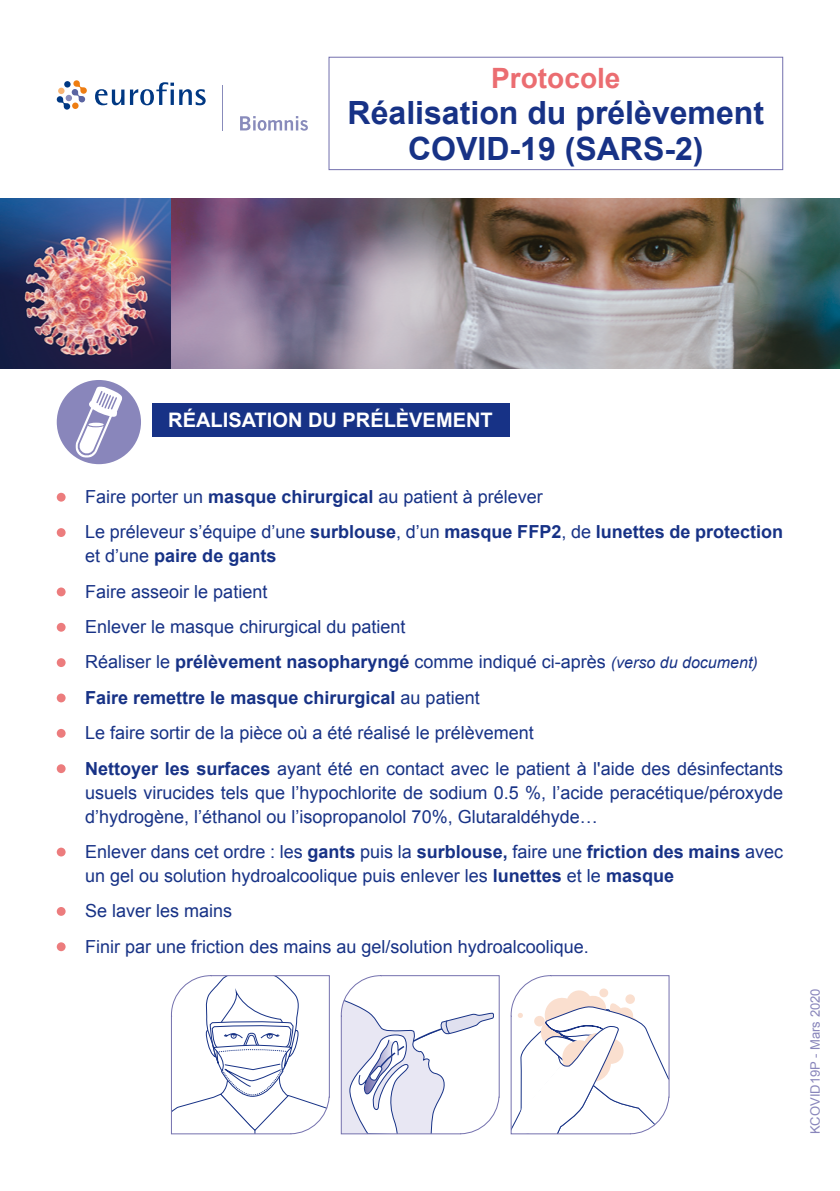
<style>
.page{position:relative;width:840px;height:1191px;background:#fff}
.page>*{position:absolute;margin:0;border:0;box-sizing:border-box;transform-origin:0 0}
.t1{font:700 32px/36px "Arial";color:#173286;text-align:center}
.t2{font:700 28px "Arial";color:#eb6d71}
.t3{font:700 20px "Arial";color:#fff}
.t4{font:18px/35.4px "Arial";color:#173286}
.t5{font:13px "Arial";color:#8986bb}
.s1{font-weight:700}
.s2{font-style:italic;font-size:16px}
</style>
<div class="page">
<svg style="left:57px;top:80px;width:30px;height:30px"></svg>
<div style="left:64px;top:81px;width:7px;height:7px;background:#003883;border-radius:50%"></div>
<svg style="left:95px;top:89px;width:29px;height:16px"></svg>
<svg style="left:130px;top:82px;width:75px;height:23px"></svg>
<svg style="left:240px;top:116px;width:68px;height:15px"></svg>
<hr style="left:222px;top:86px;width:1px;height:45px;background:#888bbb">
<div style="left:328px;top:57px;width:454px;height:113px;border:1px solid #7471ae"></div>
<div style="left:152px;top:403px;width:357px;height:33px;background:#173286"></div>
<div style="left:57px;top:493px;width:9px;height:8px;background:#ec7c7d;border-radius:50%"></div>
<div style="left:57px;top:528px;width:9px;height:9px;background:#ec7c7d;border-radius:50%"></div>
<div style="left:57px;top:587px;width:9px;height:9px;background:#ec7c7d;border-radius:50%"></div>
<div style="left:57px;top:623px;width:9px;height:8px;background:#ec7c7d;border-radius:50%"></div>
<div style="left:57px;top:658px;width:9px;height:9px;background:#ec7c7d;border-radius:50%"></div>
<div style="left:57px;top:693px;width:9px;height:9px;background:#ec7c7d;border-radius:50%"></div>
<div style="left:57px;top:729px;width:9px;height:8px;background:#ec7c7d;border-radius:50%"></div>
<div style="left:57px;top:764px;width:9px;height:9px;background:#ec7c7d;border-radius:50%"></div>
<div style="left:57px;top:847px;width:9px;height:9px;background:#ec7c7d;border-radius:50%"></div>
<div style="left:57px;top:907px;width:9px;height:9px;background:#ec7c7d;border-radius:50%"></div>
<div style="left:57px;top:942px;width:9px;height:9px;background:#ec7c7d;border-radius:50%"></div>
<img style="left:170px;top:198px;width:669px;height:171px">
<img style="left:0;top:198px;width:170px;height:171px">
<svg style="left:171px;top:975px;width:159px;height:159px"></svg>
<svg style="left:510px;top:975px;width:159px;height:159px"></svg>
<svg style="left:340px;top:975px;width:159px;height:159px"></svg>
<div style="left:57px;top:380px;width:84px;height:84px;background:#8986bb;border-radius:50%"></div>
<svg style="left:75px;top:386px;width:47px;height:72px"></svg>
<hr style="left:88px;top:423px;width:16px;height:3px;background:#fff;border-radius:50%">
<h2 class="t2" style="left:491px;top:59px;width:131px">Protocole</h2>
<h1 class="t1" style="left:347px;top:95px;width:418px">Réalisation du prélèvement<br>COVID-19 (SARS-2)</h1>
<p class="t3" style="left:168px;top:406px;width:326px">RÉALISATION DU PRÉLÈVEMENT</p>
<p class="t4" style="left:85px;top:479px;width:699px">Faire porter un <span class="s1">masque chirurgical</span> au patient à prélever<br>Le préleveur s’équipe d’une <span class="s1">surblouse</span>, d’un <span class="s1">masque FFP2</span>, de <span class="s1">lunettes de protection</span></p>
<p class="t4" style="left:85px;top:538px;width:699px">et d’une <span class="s1">paire de gants<br></span>Faire asseoir le patient<br>Enlever le masque chirurgical du patient<br>Réaliser le <span class="s1">prélèvement nasopharyngé</span> comme indiqué ci-après <span class="s2">(verso du document)<br></span><span class="s1">Faire remettre le masque chirurgical</span> au patient<br>Le faire sortir de la pièce où a été réalisé le prélèvement<br><span class="s1">Nettoyer les surfaces</span> ayant été en contact avec le patient à l'aide des désinfectants</p>
<p class="t4" style="left:85px;top:780px;width:699px;line-height:24px">usuels virucides tels que l’hypochlorite de sodium 0.5 %, l’acide peracétique/péroxyde d’hydrogène, l’éthanol ou l’isopropanolol 70%, Glutaraldéhyde…</p>
<p class="t4" style="left:85px;top:839px;width:699px;line-height:24px">Enlever dans cet ordre : les <span class="s1">gants</span> puis la <span class="s1">surblouse,</span> faire une <span class="s1">friction des mains</span> avec un gel ou solution hydroalcoolique puis enlever les <span class="s1">lunettes</span> et le <span class="s1">masque</span></p>
<p class="t4" style="left:85px;top:893px;width:505px">Se laver les mains<br>Finir par une friction des mains au gel/solution hydroalcoolique.</p>
<p class="t5" style="left:806px;top:1134px;width:147px;rotate:-90deg">KCOVID19P - Mars 2020</p>
</div>
